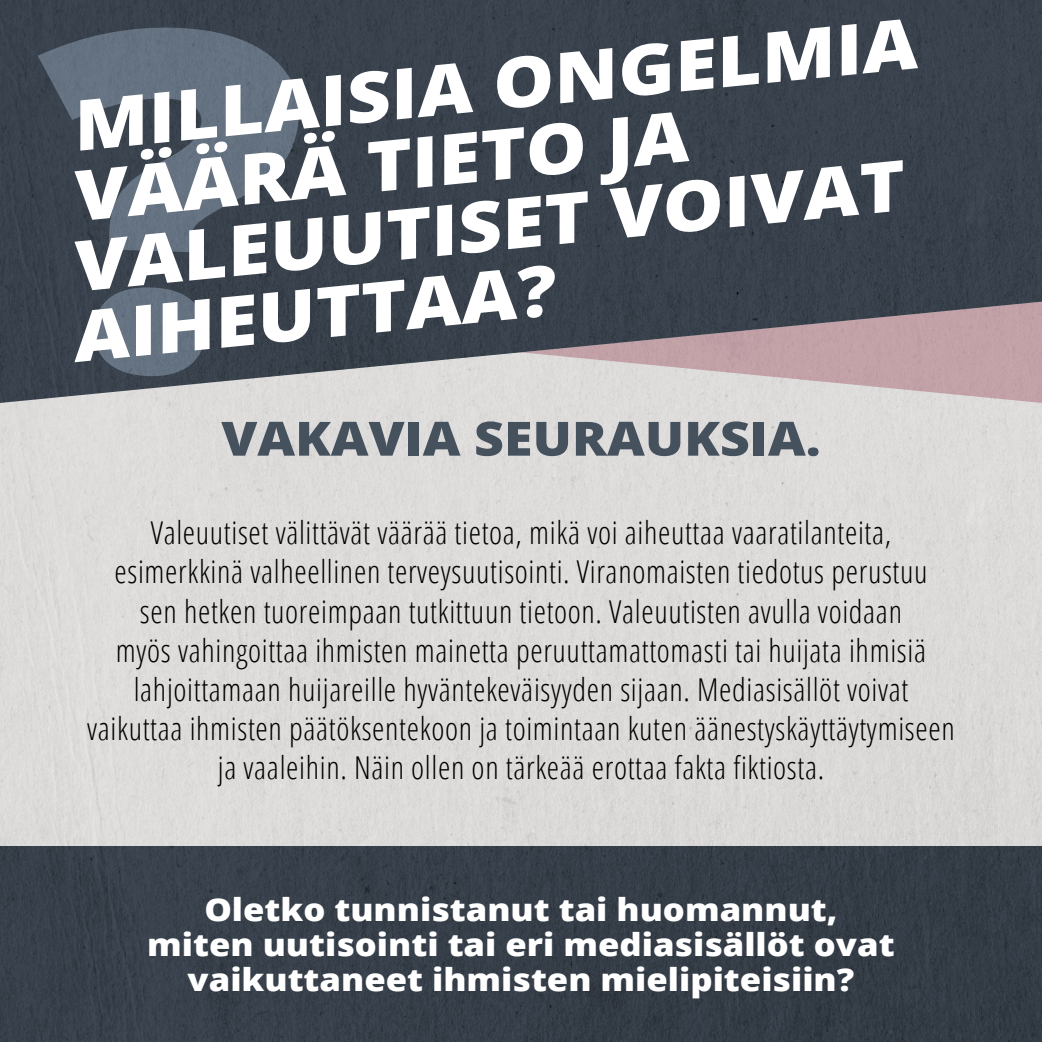
<style>
.page{position:relative;width:1042px;height:1042px;background:#dcdbda}
.page>*{position:absolute;margin:0;border:0;box-sizing:border-box;transform-origin:0 0}
._2_H2_DIAOTSIKKO{font:800 70px/69.6px "Open Sans";color:#fff;scale:1.1 1}
._6_VASTAUS_2{font:800 47.25px "Open Sans";color:#46515e;scale:1.1 1}
._5_LEIPÄ{font:300 condensed 31.5px/39px "Open Sans";letter-spacing:.02em;color:#000;text-align:center}
._4_1_pohdi{font:800 31.5px/35.4px "Open Sans";color:#fff;text-align:center;scale:1.1 1}
</style>
<div class="page">
<svg style="left:0;top:0;width:1042px;height:404px;background:#51555f"></svg>
<div style="left:0;top:845px;width:1042px;height:197px;background:#363e48"></div>
<svg style="left:38px;top:26px;width:261px;height:351px;background:#4b5663"></svg>
<h2 class="_2_H2_DIAOTSIKKO" style="left:46px;top:92px;width:792px;text-indent:22px;rotate:-6deg">MILLAISIA ONGELMIA<br>VÄÄRÄ TIETO JA<br>VALEUUTISET VOIVAT<br>AIHEUTTAA?</h2>
<p class="_6_VASTAUS_2" style="left:221px;top:402px;width:546px">VAKAVIA SEURAUKSIA.</p>
<p class="_5_LEIPÄ" style="left:87px;top:512px;width:869px">Valeuutiset välittävät väärää tietoa, mikä voi aiheuttaa vaaratilanteita, esimerkkinä valheellinen terveysuutisointi. Viranomaisten tiedotus perustuu<br>sen hetken tuoreimpaan tutkittuun tietoon. Valeuutisten avulla voidaan<br>myös vahingoittaa ihmisten mainetta peruuttamattomasti tai huijata ihmisiä lahjoittamaan huijareille hyväntekeväisyyden sijaan. Mediasisällöt voivat vaikuttaa ihmisten päätöksentekoon ja toimintaan kuten äänestyskäyttäytymiseen ja vaaleihin. Näin ollen on tärkeää erottaa fakta fiktiosta.</p>
<p class="_4_1_pohdi" style="left:147px;top:890px;width:681px">Oletko tunnistanut tai huomannut, miten uutisointi tai eri mediasisällöt ovat vaikuttaneet ihmisten mielipiteisiin?</p>
</div>
